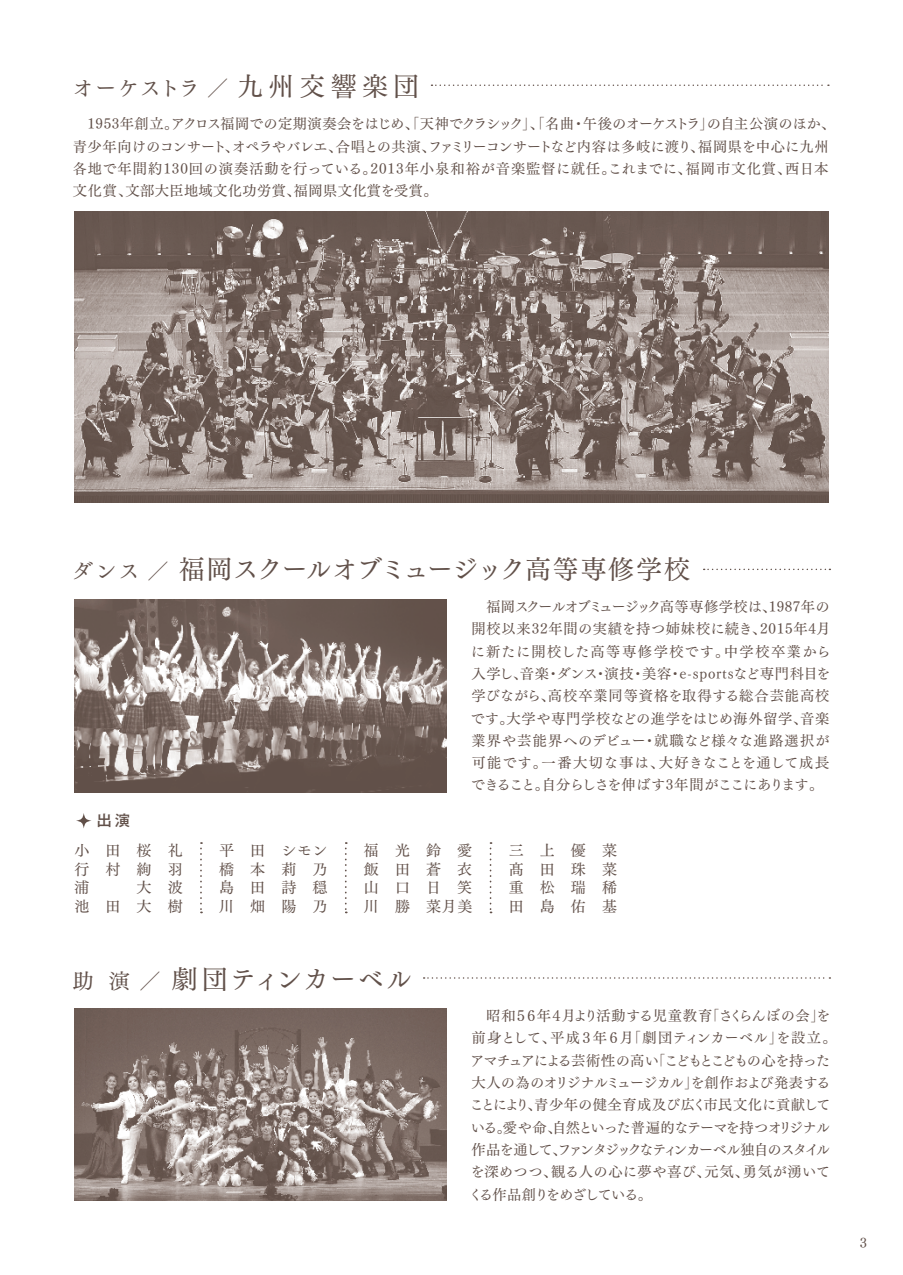
<style>
.page{position:relative;width:903px;height:1275px;background:#fff}
.page>*{position:absolute;margin:0;border:0;box-sizing:border-box;transform-origin:0 0}
.t1{font:26.07px "Tsuku Min Pro M";letter-spacing:-.04em;color:#615049}
.t2{font:26.07px "Tsuku Min Pro M";letter-spacing:.055em;color:#615049}
.t3{font:26.07px "Tsuku Min Pro M";letter-spacing:.035em;color:#615049}
.t4{font:21px "Tsuku Min Pro M";letter-spacing:.05em;color:#615049}
.t5{font:15.05px/18.6px "Tsuku Min Pro M";letter-spacing:1.075em;color:#615049;text-align:justify}
.t6{font:500 14.88px "Gothic MB101 Pro";color:#615049}
.t7{font:14.17px/22.4px "Tsuku Min Pro M";letter-spacing:-.01em;color:#615049;text-align:justify}
.t8{font:14.17px/22.4px "Tsuku Min Pro M";letter-spacing:-.05em;color:#615049}
.t9{font:14.17px/22.4px "Tsuku Min Pro M";letter-spacing:.025em;color:#615049}
.t10{font:13.65px "Tsuku Min Pro M";color:#615049}
.s1{font-size:21px}
</style>
<div class="page">
<img style="left:74px;top:1009px;width:372px;height:191px">
<img style="left:74px;top:212px;width:754px;height:291px">
<img style="left:74px;top:599px;width:372px;height:193px">
<svg style="left:431px;top:85px;width:398px;height:1px"></svg>
<svg style="left:704px;top:569px;width:126px;height:1px"></svg>
<svg style="left:76px;top:813px;width:16px;height:15px"></svg>
<svg style="left:424px;top:977px;width:406px;height:2px"></svg>
<svg style="left:200px;top:842px;width:2px;height:71px"></svg>
<svg style="left:345px;top:842px;width:2px;height:71px"></svg>
<svg style="left:490px;top:842px;width:1px;height:71px"></svg>
<h2 class="t4" style="left:72px;top:70px;width:158px">オーケストラ／</h2>
<h1 class="t3" style="left:237px;top:63px;width:184px">九州交響楽団</h1>
<p class="t9" style="left:73px;top:111px;width:764px;text-indent:15px">1953年創立。アクロス福岡での定期演奏会をはじめ、「天神でクラシック」、「名曲・午後のオーケストラ」の自主公演のほか、青少年向けのコンサート、オペラやバレエ、合唱との共演、ファミリーコンサートなど内容は多岐に渡り、福岡県を中心に九州各地で年間約130回の演奏活動を行っている。2013年小泉和裕が音楽監督に就任。これまでに、福岡市文化賞、西日本文化賞、文部大臣地域文化功労賞、福岡県文化賞を受賞。</p>
<h1 class="t1" style="left:72px;top:546px;width:620px"><span class="s1">ダンス／</span>福岡スクールオブミュージック高等専修学校</h1>
<p class="t6" style="left:97px;top:808px;width:35px">出演</p>
<p class="t7" style="left:471px;top:594px;width:362px;text-indent:16px">福岡スクールオブミュージック高等専修学校は、1987年の開校以来32年間の実績を持つ姉妹校に続き、2015年4月に新たに開校した高等専修学校です。中学校卒業から入学し、音楽・ダンス・演技・美容・e-sportsなど専門科目を学びながら、高校卒業同等資格を取得する総合芸能高校です。大学や専門学校などの進学をはじめ海外留学、音楽業界や芸能界へのデビュー・就職など様々な進路選択が可能です。一番大切な事は、大好きなことを通して成長できること。自分らしさを伸ばす3年間がここにあります。</p>
<p class="t5" style="left:74px;top:839px;width:110px">小田桜礼行村絢羽浦　大波池田大樹</p>
<p class="t5" style="left:219px;top:839px;width:110px">平　田　シモン橋本莉乃島田詩穏川畑陽乃</p>
<p class="t5" style="left:364px;top:839px;width:110px">福光鈴愛飯田蒼衣山口日笑川　勝　菜月美</p>
<p class="t5" style="left:509px;top:839px;width:110px">三上優菜髙田珠菜重松瑞稀田島佑基</p>
<h1 class="t2" style="left:73px;top:956px;width:340px"><span class="s1">助 演／</span>劇団ティンカーベル</h1>
<p class="t8" style="left:469px;top:1003px;width:369px;text-indent:18px">昭和５６年４月より活動する児童教育「さくらんぼの会」を前身として、平成３年６月「劇団ティンカーベル」を設立。アマチュアによる芸術性の高い「こどもとこどもの心を持った大人の為のオリジナルミュージカル」を創作および発表することにより、青少年の健全育成及び広く市民文化に貢献している。愛や命、自然といった普遍的なテーマを持つオリジナル作品を通して、ファンタジックなティンカーベル独自のスタイルを深めつつ、観る人の心に夢や喜び、元気、勇気が湧いてくる作品創りをめざしている。</p>
<p class="t10" style="left:860px;top:1231px;width:9px">3</p>
</div>
